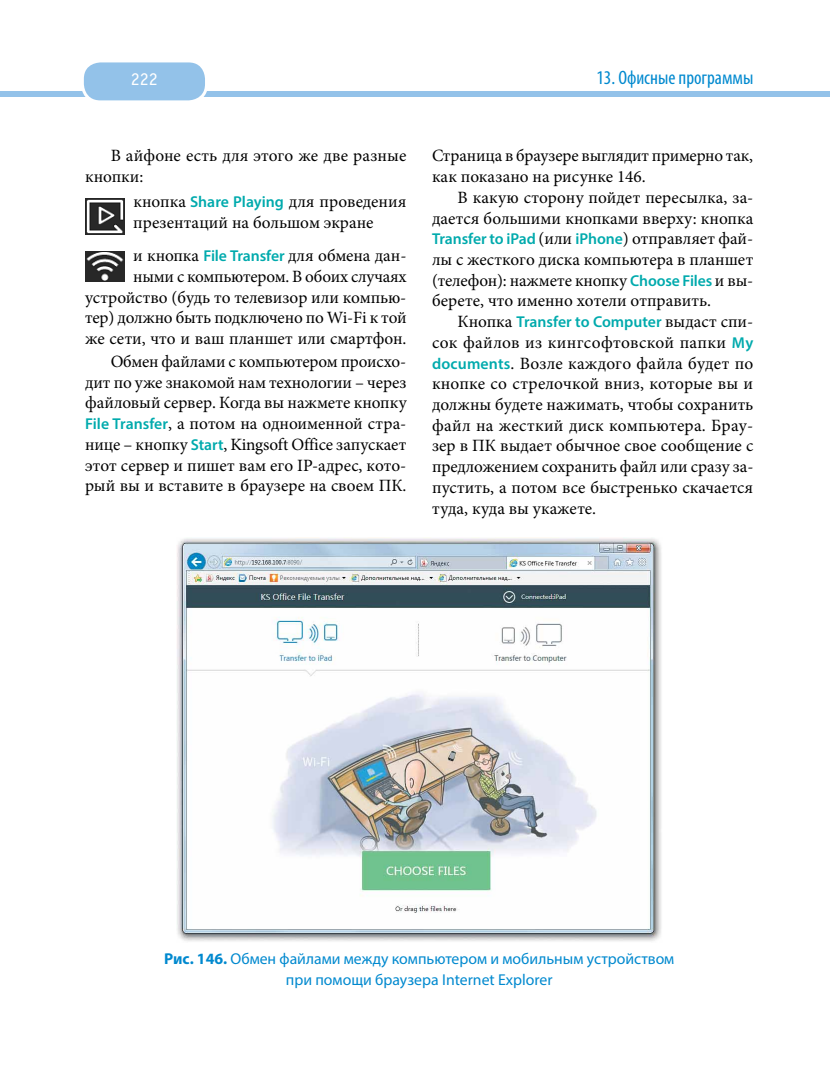
<style>
.page{position:relative;width:830px;height:1072px;background:#fff}
.page>*{position:absolute;margin:0;border:0;box-sizing:border-box;transform-origin:0 0}
.t1{font:condensed 19.5px "Myriad Pro";color:#0089cf}
.t2{font:18px "Officina Sans C";color:#fff}
.t3{font:17.25px/20.7px "Minion Pro";color:#000}
.t4{font:15.75px/20.7px "Myriad Pro";color:#0089cf;text-align:center}
.t5{font:600 15.75px "Myriad Pro";letter-spacing:-.005em;color:#00aaad}
.s1{font-family:"Myriad Pro";font-weight:600;font-size:15.75px;color:#00aaad}
.s2{font-family:"Minion Pro";font-weight:400;font-size:17.25px;color:#000}
.s3{font-weight:700}
</style>
<div class="page">
<div style="left:0;top:91px;width:829px;height:5px;background:#93c2e9"></div>
<div style="left:82px;top:61px;width:124px;height:41px;background:#93c2e9;border-radius:18px"></div>
<div style="left:81px;top:59px;width:127px;height:44px;border:3px solid #fff;border-radius:18px"></div>
<img style="left:85px;top:198px;width:40px;height:37px">
<img style="left:85px;top:252px;width:40px;height:29px">
<img style="left:177px;top:537px;width:484px;height:404px">
<p class="t2" style="left:131px;top:69px;width:28px">222</p>
<p class="t1" style="left:596px;top:66px;width:158px">13. Офисные программы</p>
<p class="t3" style="left:85px;top:146px;width:322px;text-indent:26px">В айфоне есть для этого же две разные кнопки:</p>
<p class="t3" style="left:133px;top:191px;width:274px">кнопка <span class="s1">Share Playing</span> для проведения презентаций на большом экране</p>
<p class="t3" style="left:85px;top:245px;width:323px;text-align:right">и кнопка <span class="s1">File Transfer</span> для обмена дан-<br>ными с компьютером. В обоих случаях устройство (будь то телевизор или компью&shy;тер) должно быть подключено по Wi-Fi к той же сети, что и ваш планшет или смартфон.</p>
<p class="t3" style="left:85px;top:351px;width:323px;text-align:justify;text-indent:26px">Обмен файлами с компьютером происхо&shy;дит по уже знакомой нам технологии – через файловый сервер. Когда вы нажмете кнопку <span class="s1">File Transfer</span>, а потом на одноименной стра&shy;нице – кнопку <span class="s1">Start</span>, Kingsoft Office запускает этот сервер и пишет вам его IP-адрес, кото&shy;рый вы и вставите в браузере на своем ПК.</p>
<p class="t3" style="left:432px;top:146px;width:322px">Страница в браузере выглядит примерно так, как показано на рисунке 146.</p>
<p class="t3" style="left:432px;top:187px;width:323px;text-align:right">В какую сторону пойдет пересылка, за&shy;дается большими кнопками вверху: кнопка</p>
<p class="t5" style="left:432px;top:229px;width:322px">Transfer to iPad <span class="s2">(или</span> iPhone<span class="s2">) отправляет фай-</span></p>
<p class="t3" style="left:432px;top:249px;width:323px;text-align:justify">лы с жесткого диска компьютера в планшет (телефон): нажмете кнопку <span class="s1">Choose Files</span> и вы&shy;берете, что именно хотели отправить.</p>
<p class="t5" style="left:457px;top:312px;width:297px"><span class="s2">Кнопка</span> Transfer to Computer <span class="s2">выдаст спи-</span></p>
<p class="t3" style="left:432px;top:332px;width:323px;text-align:justify">сок файлов из кингсофтовской папки <span class="s1">My documents</span>. Возле каждого файла будет по кнопке со стрелочкой вниз, которые вы и должны будете нажимать, чтобы сохранить файл на жесткий диск компьютера. Брау&shy;зер в ПК выдает обычное свое сообщение с предложением сохранить файл или сразу за&shy;пустить, а потом все быстренько скачается туда, куда вы укажете.</p>
<p class="t4" style="left:164px;top:948px;width:511px"><span class="s3">Рис. 146.</span> Обмен файлами между компьютером и мобильным устройством при помощи браузера Internet Explorer</p>
</div>
